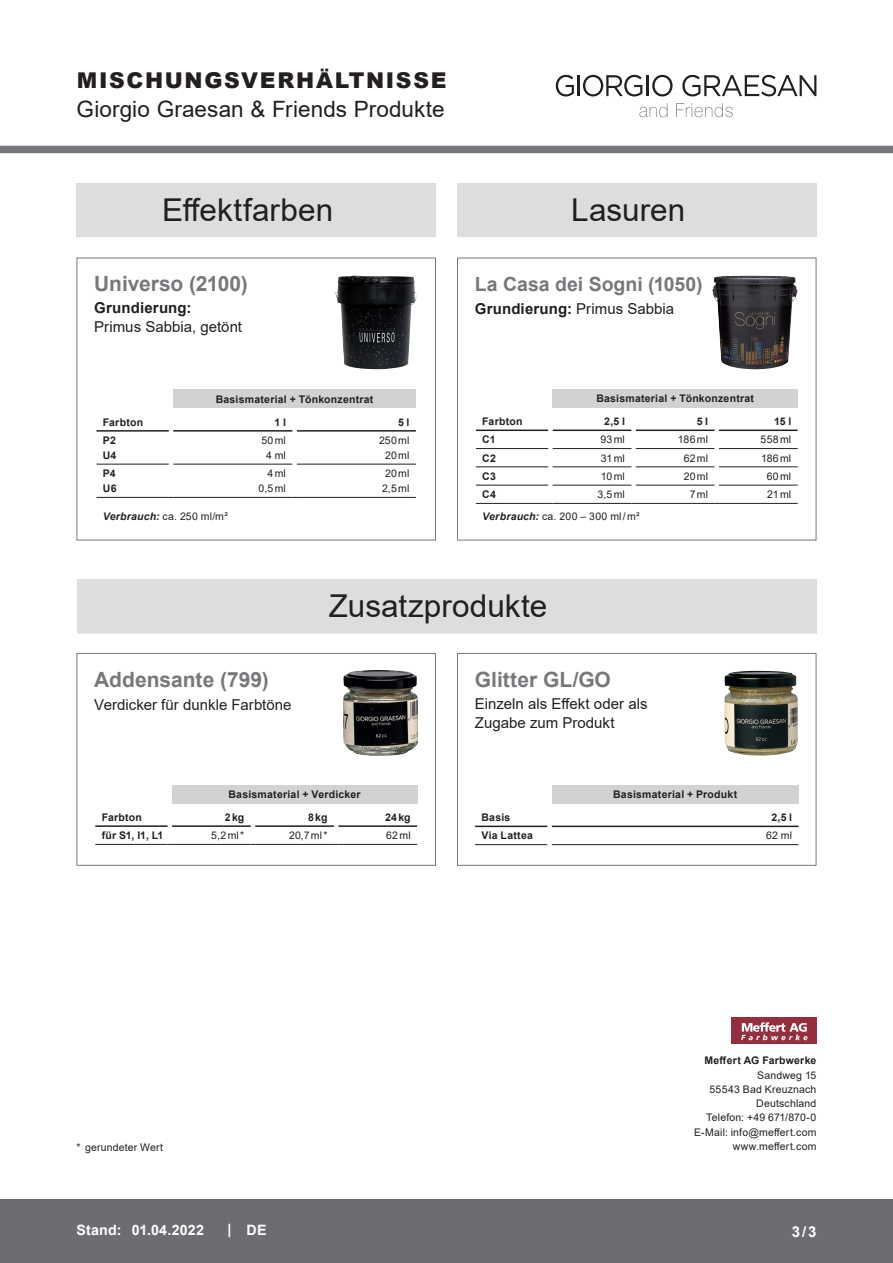
<style>
.page{position:relative;width:893px;height:1263px;background:#fff}
.page>*{position:absolute;margin:0;border:0;box-sizing:border-box;transform-origin:0 0}
.t1{font:31.5px "Arial";color:#231f20}
.t2{font:22.5px "Arial";letter-spacing:.005em;color:#231f20}
.t3{font:900 21.75px "Arial";letter-spacing:.075em;color:#231f20}
.t4{font:700 21px "Arial";color:#76787b}
.t5{font:700 19.5px "Arial";color:#76787b}
.t6{font:15px/19.5px "Arial";color:#231f20}
.t7{font:700 15px "Arial";letter-spacing:.01em;color:#231f20}
.t8{font:700 15px "Arial";color:#fff}
.t9{font:700 14.25px "Arial";letter-spacing:.01em;color:#fff}
.t10{font:10.5px/14.2px "Arial";letter-spacing:.015em;color:#231f20;text-align:right}
.t11{font:700 10.5px/22.8px "Arial";letter-spacing:.02em;color:#231f20}
.s1{font-weight:400}
.s2{font-weight:700;font-style:italic}
</style>
<div class="page">
<div style="left:0;top:146px;width:893px;height:7px;background:#76787b"></div>
<div style="left:0;top:1199px;width:893px;height:64px;background:#6c6d70"></div>
<div style="left:731px;top:1018px;width:85px;height:26px;background:#952e3f"></div>
<svg style="left:741px;top:1022px;width:66px;height:18px"></svg>
<img style="left:335px;top:276px;width:82px;height:93px">
<div style="left:173px;top:390px;width:243px;height:18px;background:#d1d2d4"></div>
<hr style="left:96px;top:464px;width:73px;height:1px;background:#231f20">
<hr style="left:173px;top:464px;width:119px;height:1px;background:#231f20">
<hr style="left:297px;top:464px;width:119px;height:1px;background:#231f20">
<hr style="left:96px;top:430px;width:73px;height:2px;background:#231f20">
<hr style="left:173px;top:430px;width:119px;height:2px;background:#231f20">
<hr style="left:297px;top:430px;width:119px;height:2px;background:#231f20">
<hr style="left:96px;top:497px;width:73px;height:1px;background:#231f20">
<hr style="left:173px;top:497px;width:119px;height:1px;background:#231f20">
<hr style="left:297px;top:497px;width:119px;height:1px;background:#231f20">
<img style="left:712px;top:276px;width:86px;height:93px">
<div style="left:553px;top:389px;width:245px;height:18px;background:#d1d2d4"></div>
<hr style="left:476px;top:448px;width:72px;height:1px;background:#231f20">
<hr style="left:553px;top:448px;width:78px;height:1px;background:#231f20">
<hr style="left:636px;top:448px;width:78px;height:1px;background:#231f20">
<hr style="left:719px;top:448px;width:79px;height:1px;background:#231f20">
<hr style="left:476px;top:467px;width:72px;height:1px;background:#231f20">
<hr style="left:553px;top:467px;width:78px;height:1px;background:#231f20">
<hr style="left:636px;top:467px;width:78px;height:1px;background:#231f20">
<hr style="left:719px;top:467px;width:79px;height:1px;background:#231f20">
<hr style="left:476px;top:485px;width:72px;height:1px;background:#231f20">
<hr style="left:553px;top:485px;width:78px;height:1px;background:#231f20">
<hr style="left:636px;top:485px;width:78px;height:1px;background:#231f20">
<hr style="left:719px;top:485px;width:79px;height:1px;background:#231f20">
<hr style="left:476px;top:503px;width:72px;height:1px;background:#231f20">
<hr style="left:553px;top:503px;width:78px;height:1px;background:#231f20">
<hr style="left:636px;top:503px;width:78px;height:1px;background:#231f20">
<hr style="left:719px;top:503px;width:79px;height:1px;background:#231f20">
<hr style="left:476px;top:429px;width:72px;height:2px;background:#231f20">
<hr style="left:553px;top:429px;width:78px;height:2px;background:#231f20">
<hr style="left:636px;top:429px;width:78px;height:2px;background:#231f20">
<hr style="left:719px;top:429px;width:79px;height:2px;background:#231f20">
<img style="left:344px;top:671px;width:73px;height:85px">
<div style="left:172px;top:785px;width:245px;height:18px;background:#d1d2d4"></div>
<hr style="left:95px;top:825px;width:73px;height:2px;background:#231f20">
<hr style="left:172px;top:825px;width:79px;height:2px;background:#231f20">
<hr style="left:255px;top:825px;width:79px;height:2px;background:#231f20">
<hr style="left:338px;top:825px;width:79px;height:2px;background:#231f20">
<hr style="left:95px;top:844px;width:73px;height:1px;background:#231f20">
<hr style="left:172px;top:844px;width:79px;height:1px;background:#231f20">
<hr style="left:255px;top:844px;width:79px;height:1px;background:#231f20">
<hr style="left:338px;top:844px;width:79px;height:1px;background:#231f20">
<div style="left:77px;top:653px;width:359px;height:213px;border:1px solid #76787b"></div>
<img style="left:724px;top:671px;width:74px;height:85px">
<div style="left:552px;top:785px;width:246px;height:18px;background:#d1d2d4"></div>
<hr style="left:475px;top:844px;width:72px;height:1px;background:#231f20">
<hr style="left:552px;top:844px;width:246px;height:1px;background:#231f20">
<hr style="left:475px;top:826px;width:72px;height:1px;background:#231f20">
<hr style="left:552px;top:826px;width:246px;height:1px;background:#231f20">
<div style="left:457px;top:653px;width:359px;height:213px;border:1px solid #76787b"></div>
<div style="left:77px;top:183px;width:359px;height:55px;background:#dcdddf"></div>
<svg style="left:77px;top:237px;width:359px;height:1px"></svg>
<div style="left:457px;top:183px;width:359px;height:55px;background:#dcdddf"></div>
<svg style="left:458px;top:237px;width:358px;height:1px"></svg>
<div style="left:77px;top:579px;width:739px;height:55px;background:#dcdddf"></div>
<svg style="left:639px;top:103px;width:29px;height:14px"></svg>
<svg style="left:676px;top:103px;width:57px;height:14px"></svg>
<svg style="left:556px;top:75px;width:18px;height:21px"></svg>
<hr style="left:577px;top:75px;width:3px;height:21px;background:#231f20">
<svg style="left:583px;top:75px;width:59px;height:21px"></svg>
<hr style="left:646px;top:75px;width:3px;height:21px;background:#231f20">
<svg style="left:652px;top:75px;width:21px;height:21px"></svg>
<svg style="left:682px;top:75px;width:134px;height:21px"></svg>
<h3 class="t3" style="left:77px;top:65px;width:371px">MISCHUNGSVERHÄLTNISSE</h3>
<h2 class="t2" style="left:77px;top:94px;width:369px">Giorgio Graesan &amp; Friends Produkte</h2>
<h1 class="t1" style="left:162px;top:188px;width:173px">Effektfarben</h1>
<h1 class="t1" style="left:571px;top:188px;width:116px">Lasuren</h1>
<h3 class="t4" style="left:94px;top:268px;width:155px">Universo (2100)</h3>
<h3 class="t7" style="left:94px;top:297px;width:99px">Grundierung:</h3>
<h3 class="t6" style="left:94px;top:317px;width:149px">Primus Sabbia, getönt</h3>
<h3 class="t5" style="left:475px;top:270px;width:229px">La Casa dei Sogni (1050)</h3>
<h3 class="t7" style="left:475px;top:299px;width:201px">Grundierung: <span class="s1">Primus Sabbia</span></h3>
<p class="t11" style="left:103px;top:411px;width:42px">Farbton</p>
<p class="t11" style="left:275px;top:388px;width:100px;text-indent:-59px">Basismaterial + Tönkonzentrat<br>1 l</p>
<p class="t11" style="left:398px;top:411px;width:13px">5 l</p>
<p class="t11" style="left:482px;top:410px;width:42px">Farbton</p>
<p class="t11" style="left:604px;top:387px;width:151px;text-indent:-8px">Basismaterial + Tönkonzentrat<br>2,5 l</p>
<p class="t11" style="left:697px;top:410px;width:13px">5 l</p>
<p class="t11" style="left:774px;top:410px;width:18px">15 l</p>
<p class="t11" style="left:103px;top:433px;width:15px;line-height:15px">P2<br>U4</p>
<p class="t10" style="left:261px;top:433px;width:26px;line-height:15px;text-align:center">50ml<br>4 ml</p>
<p class="t10" style="left:379px;top:433px;width:32px;line-height:15px;text-align:center">250ml<br>20ml</p>
<p class="t11" style="left:103px;top:466px;width:15px;line-height:15px">P4<br>U6</p>
<p class="t10" style="left:258px;top:466px;width:29px;line-height:15px">4ml<br>0,5ml</p>
<p class="t10" style="left:382px;top:466px;width:29px;line-height:15px;text-align:left">20ml<br>2,5ml</p>
<p class="t10" style="left:103px;top:509px;width:126px"><span class="s2">Verbrauch:</span> ca. 250 ml/m²</p>
<p class="t11" style="left:482px;top:428px;width:15px">C1</p>
<p class="t10" style="left:600px;top:432px;width:26px">93ml</p>
<p class="t10" style="left:678px;top:432px;width:32px">186ml</p>
<p class="t10" style="left:761px;top:432px;width:32px">558ml</p>
<p class="t11" style="left:482px;top:446px;width:15px">C2</p>
<p class="t10" style="left:601px;top:451px;width:26px">31ml</p>
<p class="t10" style="left:684px;top:451px;width:26px">62ml</p>
<p class="t10" style="left:761px;top:451px;width:32px">186ml</p>
<p class="t11" style="left:482px;top:465px;width:15px">C3</p>
<p class="t10" style="left:601px;top:469px;width:26px">10ml</p>
<p class="t10" style="left:684px;top:469px;width:26px">20ml</p>
<p class="t10" style="left:767px;top:469px;width:26px">60ml</p>
<p class="t11" style="left:482px;top:483px;width:15px">C4</p>
<p class="t10" style="left:597px;top:487px;width:29px">3,5ml</p>
<p class="t10" style="left:690px;top:487px;width:20px">7ml</p>
<p class="t10" style="left:767px;top:487px;width:26px">21ml</p>
<p class="t10" style="left:482px;top:509px;width:159px"><span class="s2">Verbrauch:</span> ca. 200 – 300 ml/m²</p>
<h3 class="t4" style="left:94px;top:664px;width:176px">Addensante (799)</h3>
<h3 class="t6" style="left:94px;top:695px;width:199px">Verdicker für dunkle Farbtöne</h3>
<h1 class="t1" style="left:329px;top:584px;width:220px">Zusatzprodukte</h1>
<h3 class="t4" style="left:475px;top:664px;width:138px">Glitter GL/GO</h3>
<h3 class="t6" style="left:475px;top:694px;width:174px">Einzeln als Effekt oder als<br>Zugabe zum Produkt</h3>
<p class="t11" style="left:102px;top:806px;width:42px">Farbton</p>
<p class="t11" style="left:225px;top:783px;width:137px;text-indent:4px">Basismaterial + Verdicker<br>2kg</p>
<p class="t11" style="left:308px;top:806px;width:21px">8kg</p>
<p class="t11" style="left:385px;top:806px;width:27px">24kg</p>
<p class="t11" style="left:481px;top:806px;width:30px">Basis</p>
<p class="t11" style="left:613px;top:783px;width:126px">Basismaterial + Produkt</p>
<p class="t11" style="left:771px;top:806px;width:22px">2,5 l</p>
<p class="t11" style="left:102px;top:824px;width:63px">für S1, I1, L1</p>
<p class="t10" style="left:211px;top:828px;width:35px">5,2ml*</p>
<p class="t10" style="left:289px;top:828px;width:40px">20,7ml*</p>
<p class="t10" style="left:386px;top:828px;width:26px">62ml</p>
<p class="t11" style="left:481px;top:824px;width:53px">Via Lattea</p>
<p class="t10" style="left:766px;top:828px;width:28px">62 ml</p>
<p class="t10" style="left:77px;top:1140px;width:88px">* gerundeter Wert</p>
<p class="t11" style="left:704px;top:1049px;width:113px">Meffert AG Farbwerke</p>
<p class="t10" style="left:694px;top:1068px;width:124px">Sandweg 15<br>55543 Bad Kreuznach<br>Deutschland<br>Telefon: +49 671/870-0<br>E-Mail: info@meffert.com www.meffert.com</p>
<h3 class="t9" style="left:77px;top:1220px;width:129px">Stand: 01.04.2022</h3>
<h3 class="t9" style="left:228px;top:1220px;width:40px">| DE</h3>
<h3 class="t8" style="left:792px;top:1221px;width:26px">3/3</h3>
</div>
